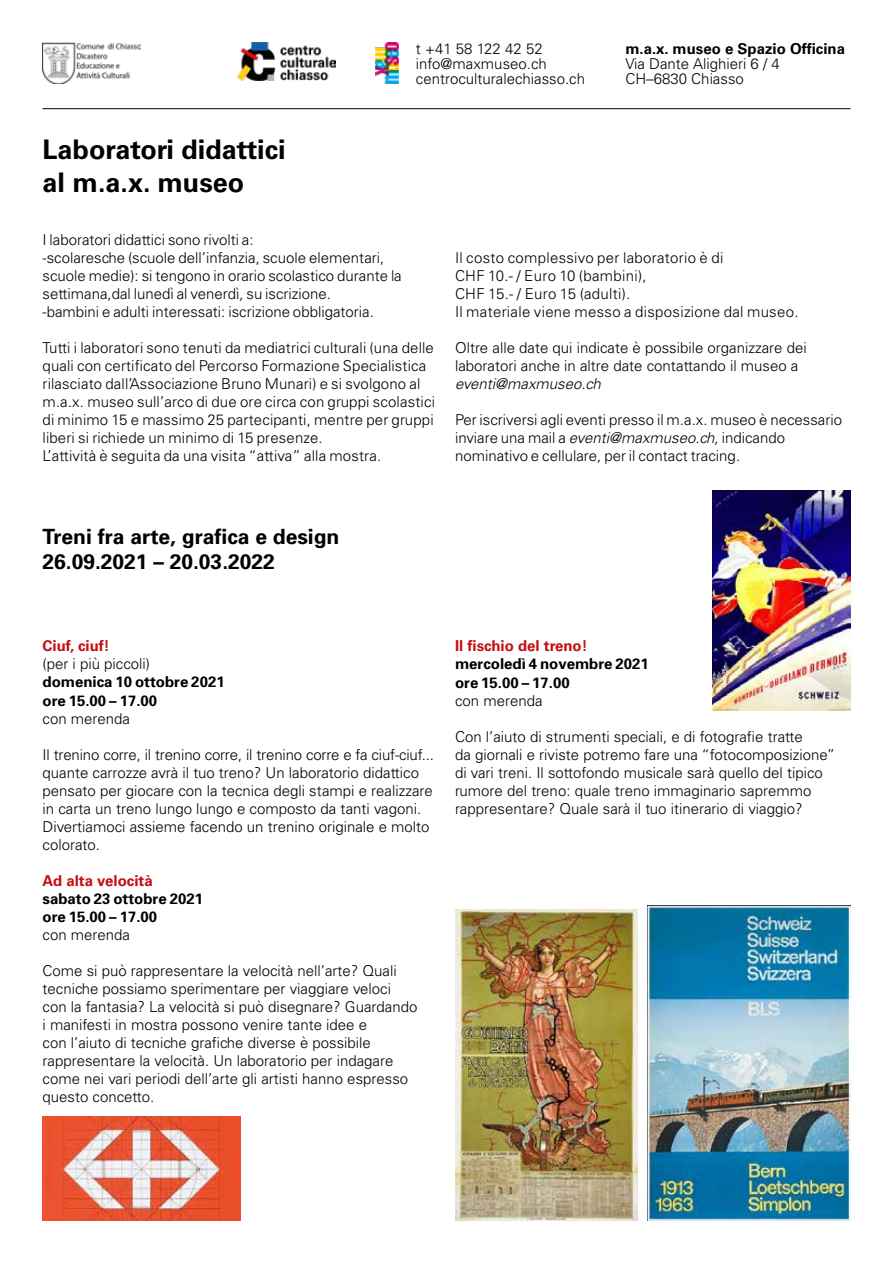
<style>
.page{position:relative;width:893px;height:1263px;background:#fff}
.page>*{position:absolute;margin:0;border:0;box-sizing:border-box;transform-origin:0 0}
.t1{font:700 27px/32.4px "Univers CE";color:#000}
.t2{font:700 21px/25.2px "Univers";color:#000}
.t3{font:300 15px/18px "Univers CE";color:#000}
.t4{font:300 15px/18px "Univers CE";letter-spacing:.02em;color:#000}
.t5{font:700 15px/18.3px "Univers";color:#000}
.t6{font:700 15px "Univers CE";color:#c40d0e}
.t7{font:700 15px "Univers CE";color:#000}
.t8{font:300 15px "Univers";color:#000}
.t9{font:italic 300 15px "Univers CE";color:#000}
.s1{font-family:"Univers"}
.s2{font-style:italic}
</style>
<div class="page">
<img style="left:237px;top:43px;width:98px;height:37px">
<img style="left:43px;top:43px;width:97px;height:40px">
<img style="left:375px;top:43px;width:24px;height:41px">
<hr style="left:43px;top:108px;width:807px;height:1px;background:#000">
<img style="left:455px;top:910px;width:183px;height:310px">
<img style="left:43px;top:1117px;width:197px;height:103px">
<img style="left:713px;top:491px;width:137px;height:219px">
<img style="left:648px;top:905px;width:202px;height:315px">
<h1 class="t1" style="left:43px;top:135px;width:245px">Laboratori didattici al m.a.x. museo</h1>
<p class="t3" style="left:416px;top:41px;width:132px;line-height:15px">t +41 58 122 42 52 info@maxmuseo.c<span class="s1">h</span></p>
<p class="t8" style="left:416px;top:69px;width:171px">centroculturalechiasso.ch</p>
<p class="t7" style="left:625px;top:40px;width:221px">m.a.x. museo e Spazio Officina</p>
<p class="t3" style="left:625px;top:56px;width:156px;line-height:15px">Via Dante Alighieri 6 / 4<br>CH–6830 Chiasso</p>
<p class="t3" style="left:43px;top:231px;width:361px">I laboratori didattici sono rivolti a:<br>-scolaresche (scuole dell’infanzia, scuole elementari, scuole medie): si tengono in orario scolastico durante la settimana,dal lunedì al venerdì, su iscrizione.<br>-bambini e adulti interessati: iscrizione obbligatoria.</p>
<p class="t3" style="left:43px;top:339px;width:394px">Tutti i laboratori sono tenuti da mediatrici culturali (una delle quali con certificato del Percorso Formazione Specialistica rilasciato dall’Associazione Bruno Munari) e si svolgono al m.a.x. museo sull’arco di due ore circa con gruppi scolastici di minimo 15 e massimo 25 partecipanti, mentre per gruppi liberi si richiede un minimo di 15 presenze.<br>L’attività è seguita da una visita “attiva” alla mostra.</p>
<p class="t4" style="left:455px;top:249px;width:345px">Il costo complessivo per laboratorio è di<br>CHF 10.- / Euro 10 (bambini),<br>CHF 15.- / Euro 15 (adulti).<br>Il materiale viene messo a disposizione dal museo.</p>
<p class="t3" style="left:455px;top:339px;width:353px">Oltre alle date qui indicate è possibile organizzare dei laboratori anche in altre date contattando il museo a</p>
<p class="t9" style="left:455px;top:375px;width:147px">eventi@maxmuseo.ch</p>
<p class="t3" style="left:455px;top:411px;width:389px">Per iscriversi agli eventi presso il m.a.x. museo è necessario inviare una mail a <span class="s2">eventi@maxmuseo.ch,</span> indicando nominativo e cellulare, per il contact tracing.</p>
<h2 class="t2" style="left:43px;top:524px;width:298px">Treni fra arte, grafica e design<br>26.09.2021 – 20.03.2022</h2>
<p class="t6" style="left:43px;top:637px;width:69px">Ciuf, ciuf!</p>
<p class="t3" style="left:43px;top:655px;width:109px">(per i più piccoli)</p>
<p class="t5" style="left:43px;top:673px;width:184px">domenica 10 ottobre 2021 ore 15.00 – 17.00</p>
<p class="t3" style="left:43px;top:710px;width:89px">con merenda</p>
<p class="t3" style="left:43px;top:746px;width:393px">Il trenino corre, il trenino corre, il trenino corre e fa ciuf-ciuf... quante carrozze avrà il tuo treno? Un laboratorio didattico pensato per giocare con la tecnica degli stampi e realizzare in carta un treno lungo lungo e composto da tanti vagoni.<br>Divertiamoci assieme facendo un trenino originale e molto colorato.</p>
<p class="t6" style="left:43px;top:871px;width:112px">Ad alta velocità</p>
<p class="t5" style="left:43px;top:889px;width:162px">sabato 23 ottobre 2021 ore 15.00 – 17.00</p>
<p class="t3" style="left:43px;top:926px;width:89px">con merenda</p>
<p class="t3" style="left:43px;top:962px;width:376px">Come si può rappresentare la velocità nell’arte? Quali tecniche possiamo sperimentare per viaggiare veloci con la fantasia? La velocità si può disegnare? Guardando i manifesti in mostra possono venire tante idee e<br>con l’aiuto di tecniche grafiche diverse è possibile rappresentare la velocità. Un laboratorio per indagare come nei vari periodi dell’arte gli artisti hanno espresso questo concetto.</p>
<p class="t6" style="left:455px;top:637px;width:134px">Il fischio del treno!</p>
<p class="t5" style="left:455px;top:655px;width:195px">mercoledì 4 novembre 2021 ore 15.00 – 17.00</p>
<p class="t3" style="left:455px;top:692px;width:89px">con merenda</p>
<p class="t3" style="left:455px;top:728px;width:382px">Con l’aiuto di strumenti speciali, e di fotografie tratte<br>da giornali e riviste potremo fare una “fotocomposizione” di vari treni. Il sottofondo musicale sarà quello del tipico rumore del treno: quale treno immaginario sapremmo rappresentare? Quale sarà il tuo itinerario di viaggio?</p>
</div>
